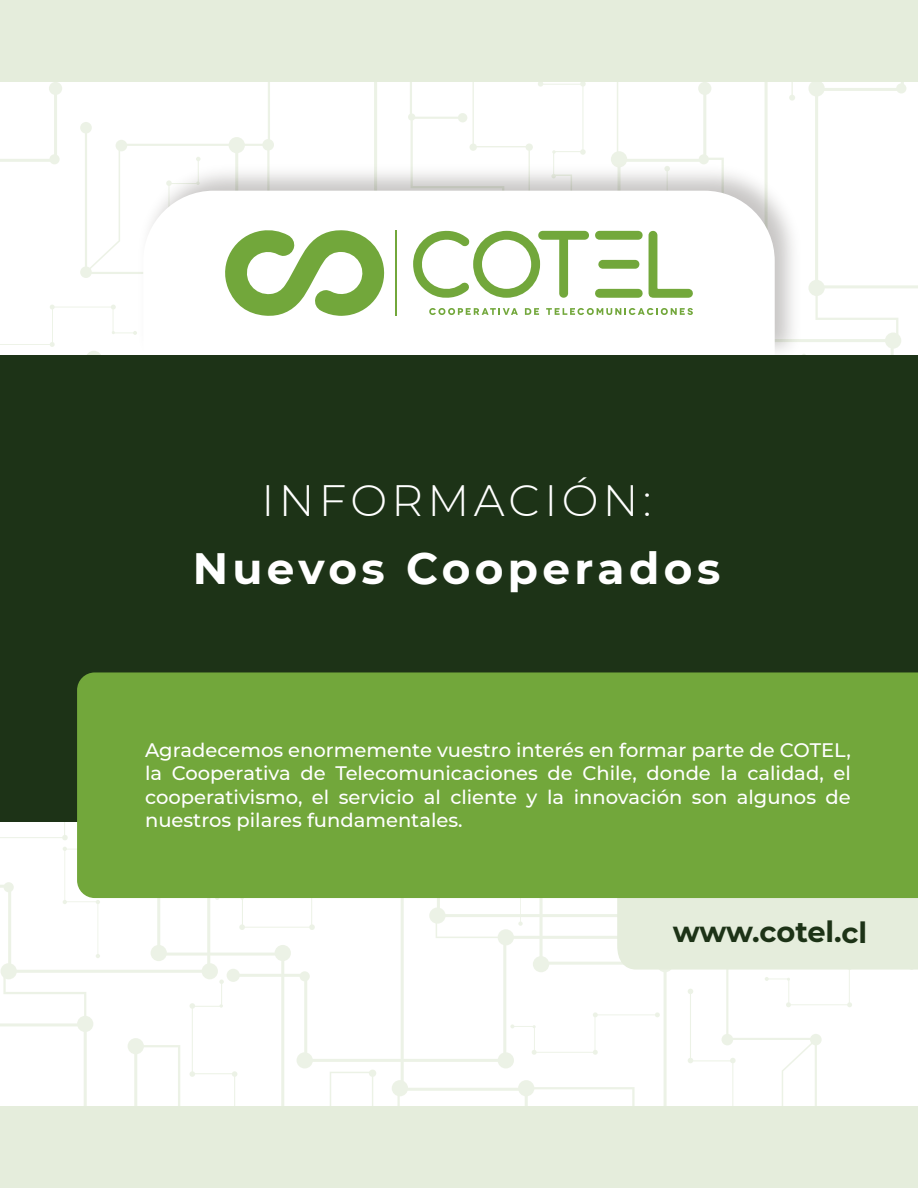
<style>
.page{position:relative;width:918px;height:1188px;background:#fff}
.page>*{position:absolute;margin:0;border:0;box-sizing:border-box;transform-origin:0 0}
.t1{font:700 43.8px "Montserrat";letter-spacing:.1em;color:#fff}
.t2{font:300 43.8px "Montserrat";letter-spacing:.1em;color:#fff}
.t3{font:700 28.8px "Montserrat";letter-spacing:-.01em;color:#1d3317}
.t4{font:500 19.5px/23.4px "Montserrat";color:#fff;text-align:justify}
</style>
<div class="page">
<svg style="left:0;top:822px;width:918px;height:285px"></svg>
<svg style="left:0;top:81px;width:918px;height:275px"></svg>
<hr style="left:396px;top:230px;width:1px;height:86px;background:#72a73b">
<div style="left:0;top:1107px;width:918px;height:81px;background:#e5eddc"></div>
<div style="left:0;top:0;width:918px;height:81px;background:#e5eddc"></div>
<div style="left:0;top:356px;width:918px;height:466px;background:#1d3317"></div>
<div style="left:77px;top:672px;width:841px;height:226px;background:#72a73b"></div>
<h1 class="t2" style="left:261px;top:471px;width:392px">INFORMACIÓN:</h1>
<h1 class="t1" style="left:193px;top:537px;width:529px">Nuevos Cooperados</h1>
<p class="t4" style="left:145px;top:737px;width:707px">Agradecemos enormemente vuestro interés en formar parte de COTEL, la Cooperativa de Telecomunicaciones de Chile, donde la calidad, el cooperativismo, el servicio al cliente y la innovación son algunos de nuestros pilares fundamentales.</p>
<h2 class="t3" style="left:673px;top:911px;width:196px">www.cotel.cl</h2>
</div>
